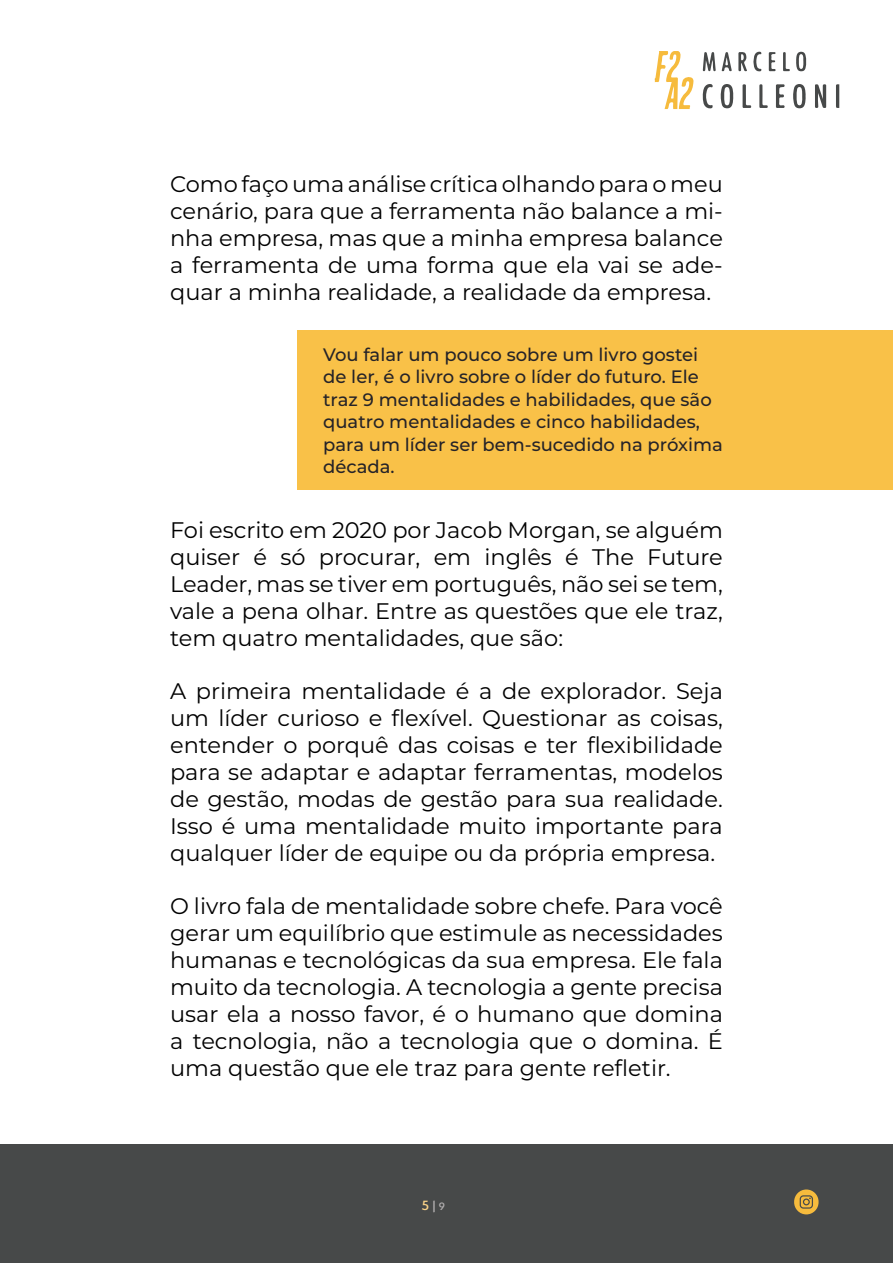
<style>
.page{position:relative;width:893px;height:1263px;background:#fff}
.page>*{position:absolute;margin:0;border:0;box-sizing:border-box;transform-origin:0 0}
.Body{font:22.5px/27px "Montserrat";color:#000;text-align:justify}
.BOX_DIR{font:500 18px/22.5px "Montserrat";color:#252328}
.t1{font:500 15px "Serenity";color:#fad388}
.s1{color:#b3b0b1}
.s2{font-size:12px;color:#b3b0b1}
</style>
<div class="page">
<div style="left:298px;top:330px;width:595px;height:160px;background:#f9c148"></div>
<div style="left:0;top:1144px;width:893px;height:119px;background:#474949"></div>
<svg style="left:836px;top:84px;width:3px;height:24px"></svg>
<svg style="left:655px;top:51px;width:38px;height:58px"></svg>
<svg style="left:815px;top:84px;width:11px;height:24px"></svg>
<svg style="left:720px;top:84px;width:13px;height:24px"></svg>
<svg style="left:793px;top:84px;width:13px;height:24px"></svg>
<svg style="left:776px;top:84px;width:9px;height:24px"></svg>
<svg style="left:796px;top:52px;width:10px;height:19px"></svg>
<svg style="left:703px;top:84px;width:10px;height:25px"></svg>
<svg style="left:738px;top:52px;width:9px;height:19px"></svg>
<svg style="left:743px;top:84px;width:8px;height:24px"></svg>
<svg style="left:703px;top:52px;width:29px;height:19px"></svg>
<svg style="left:759px;top:84px;width:9px;height:24px"></svg>
<svg style="left:769px;top:52px;width:7px;height:19px"></svg>
<svg style="left:753px;top:51px;width:8px;height:21px"></svg>
<svg style="left:783px;top:52px;width:7px;height:19px"></svg>
<svg style="left:794px;top:1189px;width:25px;height:25px"></svg>
<p class="Body" style="left:170px;top:170px;width:554px">Como faço uma análise crítica olhando para o meu cenário, para que a ferramenta não balance a mi&shy;nha empresa, mas que a minha empresa balance a ferramenta de uma forma que ela vai se ade&shy;quar a minha realidade, a realidade da empresa.</p>
<p class="BOX_DIR" style="left:323px;top:342px;width:401px">Vou falar um pouco sobre um livro gostei de ler, é o livro sobre o líder do futuro. Ele traz 9 mentalidades e habilidades, que são quatro mentalidades e cinco habilidades, para um líder ser bem-sucedido na próxima década.</p>
<p class="Body" style="left:170px;top:516px;width:554px">Foi escrito em 2020 por Jacob Morgan, se alguém quiser é só procurar, em inglês é The Future Leader, mas se tiver em português, não sei se tem, vale a pena olhar. Entre as questões que ele traz, tem quatro mentalidades, que são:</p>
<p class="Body" style="left:170px;top:677px;width:554px">A primeira mentalidade é a de explorador. Seja um líder curioso e flexível. Questionar as coisas, entender o porquê das coisas e ter flexibilidade para se adaptar e adaptar ferramentas, modelos de gestão, modas de gestão para sua realidade.<br>Isso é uma mentalidade muito importante para qualquer líder de equipe ou da própria empresa.</p>
<p class="Body" style="left:170px;top:891px;width:554px">O livro fala de mentalidade sobre chefe. Para você gerar um equilíbrio que estimule as necessidades humanas e tecnológicas da sua empresa. Ele fala muito da tecnologia. A tecnologia a gente precisa usar ela a nosso favor, é o humano que domina a tecnologia, não a tecnologia que o domina. É uma questão que ele traz para gente refletir.</p>
<p class="t1" style="left:422px;top:1197px;width:25px">5<span class="s1">|</span> <span class="s2">9</span></p>
</div>
